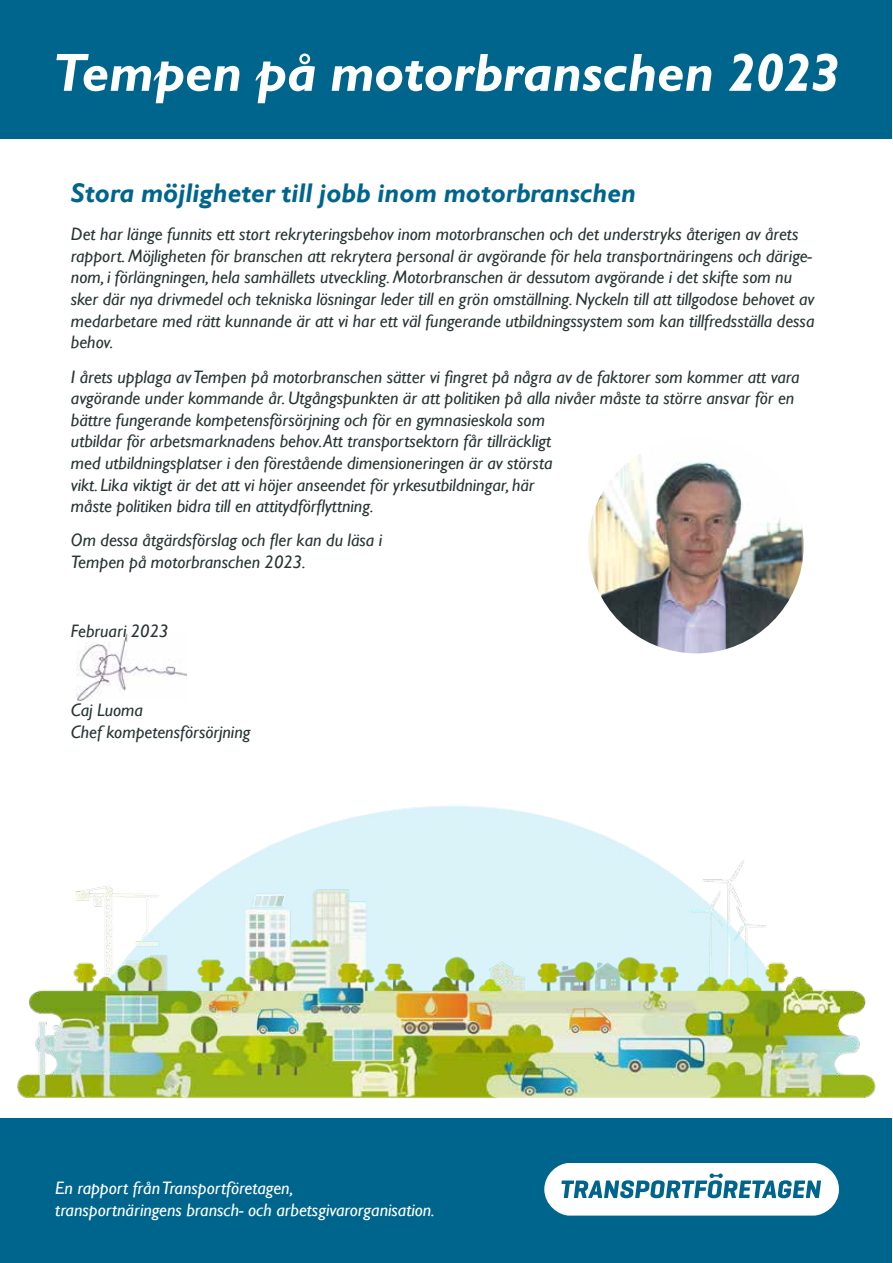
<style>
.page{position:relative;width:893px;height:1263px;background:#fff}
.page>*{position:absolute;margin:0;border:0;box-sizing:border-box;transform-origin:0 0}
.t1{font:italic 700 54px "Gill Sans";letter-spacing:-.005em;color:#fff}
.t2{font:italic 700 27px "Gill Sans";color:#00658c}
.t3{font:italic 18px/21.6px "Gill Sans";color:#283534}
.t4{font:italic 18px/21.6px "Gill Sans";color:#fff}
</style>
<div class="page">
<img style="left:76px;top:634px;width:110px;height:66px">
<img style="left:17px;top:806px;width:859px;height:293px">
<div style="left:1px;top:1118px;width:891px;height:145px;background:#00658c"></div>
<div style="left:1px;top:0;width:891px;height:138px;background:#00658c"></div>
<svg style="left:544px;top:1163px;width:295px;height:52px"></svg>
<img style="left:588px;top:437px;width:216px;height:217px;border-radius:108px">
<h1 class="t1" style="left:53px;top:41px;width:788px">Tempen på motorbranschen 2023</h1>
<h2 class="t2" style="left:71px;top:177px;width:567px">Stora möjligheter till jobb inom motorbranschen</h2>
<p class="t3" style="left:71px;top:224px;width:745px">Det har länge funnits ett stort rekryteringsbehov inom motorbranschen och det understryks återigen av årets rapport. Möjligheten för branschen att rekrytera personal är avgörande för hela transportnäringens och därige&shy;nom, i förlängningen, hela samhällets utveckling. Motorbranschen är dessutom avgörande i det skifte som nu sker där nya drivmedel och tekniska lösningar leder till en grön omställning. Nyckeln till att tillgodose behovet av medarbetare med rätt kunnande är att vi har ett väl fungerande utbildningssystem som kan tillfredsställa dessa behov.</p>
<p class="t3" style="left:71px;top:366px;width:730px">I årets upplaga av Tempen på motorbranschen sätter vi fingret på några av de faktorer som kommer att vara avgörande under kommande år. Utgångspunkten är att politiken på alla nivåer måste ta större ansvar för en bättre fungerande kompetensförsörjning och för en gymnasieskola som<br>utbildar för arbetsmarknadens behov. Att transportsektorn får tillräckligt<br>med utbildningsplatser i den förestående dimensioneringen är av största<br>vikt. Lika viktigt är det att vi höjer anseendet för yrkesutbildningar, här<br>måste politiken bidra till en attitydförflyttning.</p>
<p class="t3" style="left:71px;top:530px;width:313px">Om dessa åtgärdsförslag och fler kan du läsa i<br>Tempen på motorbranschen 2023.</p>
<p class="t3" style="left:71px;top:620px;width:99px">Februari 2023</p>
<p class="t3" style="left:71px;top:700px;width:181px">Caj Luoma<br>Chef kompetensförsörjning</p>
<p class="t4" style="left:55px;top:1177px;width:381px">En rapport från Transportföretagen,<br>transportnäringens bransch- och arbetsgivarorganisation.</p>
</div>
